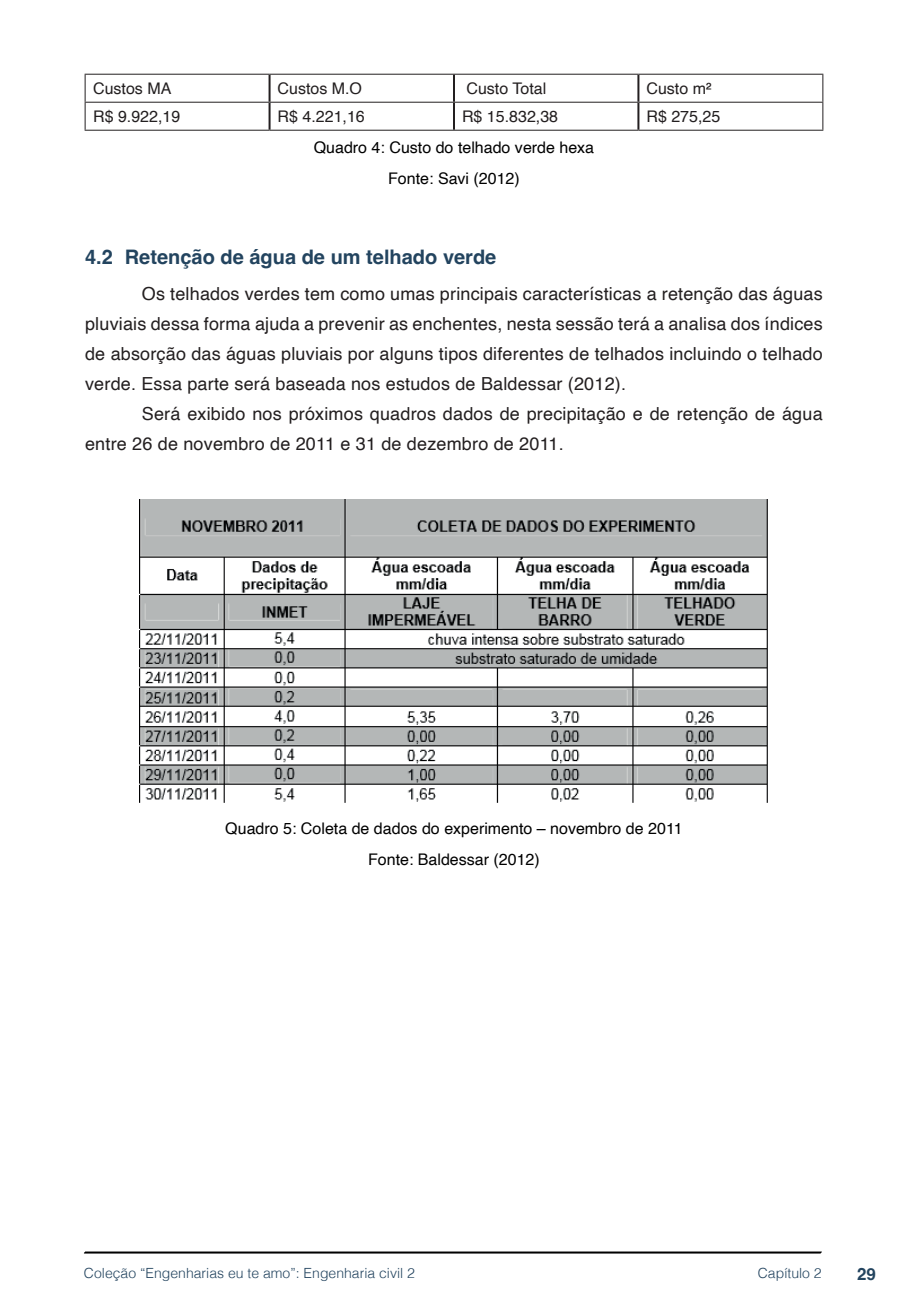
<style>
.page{position:relative;width:908px;height:1304px;background:#fff}
.page>*{position:absolute;margin:0;border:0;box-sizing:border-box;transform-origin:0 0}
.t1{font:700 20px "Helvetica";color:#23445f}
.t2{font:18px/30px "Helvetica";letter-spacing:.01em;color:#231f20;text-align:justify}
.t3{font:700 16.8px "Helvetica";color:#23445f}
.t4{font:16px/30.6px "Helvetica";color:#000;text-align:center}
.t5{font:16px "Helvetica";color:#231f20}
.t6{font:300 14px "Helvetica";color:#23445f}
</style>
<div class="page">
<svg style="left:84px;top:1251px;width:737px;height:3px;background:#515151"></svg>
<hr style="left:268px;top:75px;width:2px;height:27px;background:#231f20">
<hr style="left:453px;top:75px;width:2px;height:27px;background:#231f20">
<hr style="left:637px;top:75px;width:2px;height:27px;background:#231f20">
<hr style="left:268px;top:103px;width:2px;height:27px;background:#231f20">
<hr style="left:453px;top:103px;width:2px;height:27px;background:#231f20">
<hr style="left:637px;top:103px;width:2px;height:27px;background:#231f20">
<hr style="left:85px;top:74px;width:184px;height:1px;background:#231f20">
<hr style="left:269px;top:74px;width:185px;height:1px;background:#231f20">
<hr style="left:454px;top:74px;width:184px;height:1px;background:#231f20">
<hr style="left:638px;top:74px;width:185px;height:1px;background:#231f20">
<hr style="left:85px;top:102px;width:184px;height:1px;background:#231f20">
<svg style="left:85px;top:75px;width:1px;height:55px"></svg>
<hr style="left:269px;top:102px;width:185px;height:1px;background:#231f20">
<hr style="left:454px;top:102px;width:184px;height:1px;background:#231f20">
<hr style="left:638px;top:102px;width:185px;height:1px;background:#231f20">
<svg style="left:822px;top:75px;width:1px;height:55px"></svg>
<hr style="left:85px;top:130px;width:184px;height:1px;background:#231f20">
<hr style="left:269px;top:130px;width:185px;height:1px;background:#231f20">
<hr style="left:454px;top:130px;width:184px;height:1px;background:#231f20">
<hr style="left:638px;top:130px;width:185px;height:1px;background:#231f20">
<img style="left:140px;top:500px;width:627px;height:303px">
<p class="t5" style="left:93px;top:76px;width:80px">Custos MA</p>
<p class="t5" style="left:277px;top:76px;width:86px">Custos M.O</p>
<p class="t5" style="left:466px;top:76px;width:81px">Custo Total</p>
<p class="t5" style="left:646px;top:76px;width:66px">Custo m²</p>
<p class="t5" style="left:93px;top:104px;width:89px">R$ 9.922,19</p>
<p class="t5" style="left:277px;top:104px;width:89px">R$ 4.221,16</p>
<p class="t5" style="left:462px;top:104px;width:98px">R$ 15.832,38</p>
<p class="t5" style="left:646px;top:104px;width:75px">R$ 275,25</p>
<p class="t4" style="left:313px;top:133px;width:282px">Quadro 4: Custo do telhado verde hexa<br>Fonte: Savi (2012)</p>
<p class="t1" style="left:85px;top:245px;width:412px">4.2 Retenção de água de um telhado verde</p>
<p class="t2" style="left:85px;top:279px;width:738px;text-indent:57px">Os telhados verdes tem como umas principais características a retenção das águas pluviais dessa forma ajuda a prevenir as enchentes, nesta sessão terá a analisa dos índices de absorção das águas pluviais por alguns tipos diferentes de telhados incluindo o telhado verde. Essa parte será baseada nos estudos de Baldessar (2012).</p>
<p class="t2" style="left:85px;top:399px;width:738px;text-indent:57px">Será exibido nos próximos quadros dados de precipitação e de retenção de água entre 26 de novembro de 2011 e 31 de dezembro de 2011.</p>
<p class="t4" style="left:225px;top:814px;width:458px">Quadro 5: Coleta de dados do experimento – novembro de 2011<br>Fonte: Baldessar (2012)</p>
<p class="t6" style="left:84px;top:1261px;width:332px">Coleção “Engenharias eu te amo”: Engenharia civil 2</p>
<p class="t6" style="left:757px;top:1261px;width:65px">Capítulo 2</p>
<p class="t3" style="left:856px;top:1264px;width:20px">29</p>
</div>
